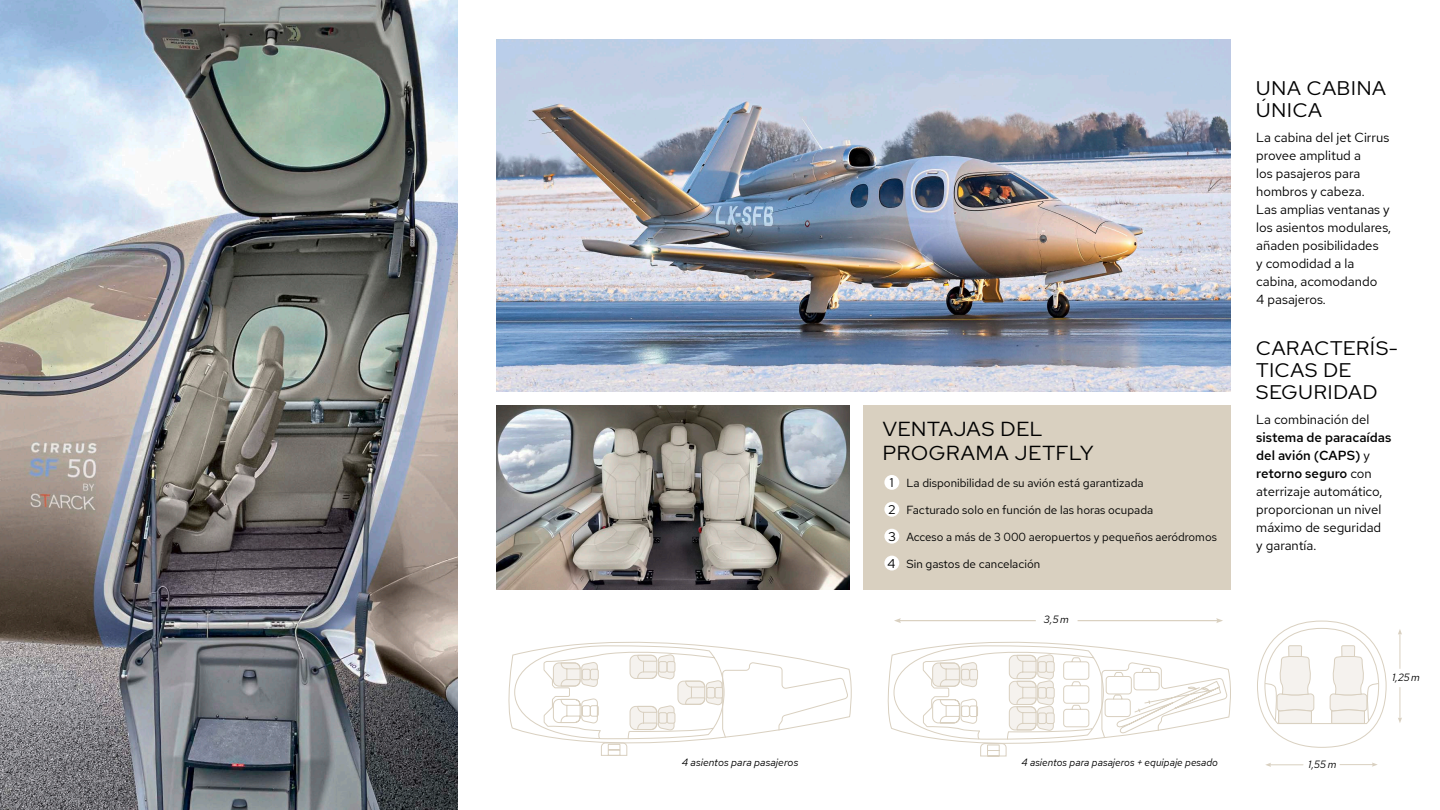
<style>
.page{position:relative;width:1440px;height:810px;background:#fff}
.page>*{position:absolute;margin:0;border:0;box-sizing:border-box;transform-origin:0 0}
.t1{font:20.25px/24px "Red Hat Display";letter-spacing:.035em;color:#000}
.t2{font:19.65px/21.8px "Red Hat Display";letter-spacing:.04em;color:#000}
.t3{font:13.12px/18px "Red Hat Text";color:#000}
.t4{font:11.7px "Red Hat Text";color:#000}
.t5{font:italic 10.5px "Red Hat Text";letter-spacing:.005em;color:#000}
.s1{font-family:"Red Hat Display";font-size:12.67px}
.s2{font-weight:500}
</style>
<div class="page">
<img style="left:497px;top:39px;width:734px;height:353px">
<img style="left:0;top:0;width:458px;height:810px">
<div style="left:864px;top:405px;width:367px;height:185px;background:#d9d0c0"></div>
<hr style="left:1399px;top:633px;width:1px;height:36px;background:#d9d0c0">
<svg style="left:1398px;top:629px;width:4px;height:6px"></svg>
<hr style="left:1399px;top:687px;width:1px;height:32px;background:#d9d0c0">
<svg style="left:1398px;top:717px;width:4px;height:6px"></svg>
<hr style="left:1340px;top:764px;width:33px;height:1px;background:#d9d0c0">
<svg style="left:1372px;top:763px;width:6px;height:4px"></svg>
<hr style="left:1270px;top:764px;width:33px;height:1px;background:#d9d0c0">
<svg style="left:1265px;top:763px;width:6px;height:4px"></svg>
<img style="left:497px;top:405px;width:353px;height:185px">
<svg style="left:887px;top:619px;width:344px;height:124px"></svg>
<svg style="left:1063px;top:657px;width:164px;height:81px"></svg>
<svg style="left:932px;top:654px;width:122px;height:103px"></svg>
<svg style="left:508px;top:641px;width:344px;height:97px"></svg>
<svg style="left:553px;top:654px;width:295px;height:102px"></svg>
<svg style="left:1257px;top:620px;width:130px;height:128px"></svg>
<div style="left:884px;top:475px;width:15px;height:15px;background:#fff;border-radius:50%"></div>
<div style="left:884px;top:502px;width:15px;height:15px;background:#fff;border-radius:50%"></div>
<div style="left:884px;top:529px;width:15px;height:15px;background:#fff;border-radius:50%"></div>
<div style="left:884px;top:556px;width:15px;height:15px;background:#fff;border-radius:50%"></div>
<h1 class="t1" style="left:883px;top:417px;width:212px">VENTAJAS DEL<br>PROGRAMA JETFLY</h1>
<p class="t4" style="left:890px;top:475px;width:255px"><span class="s1">1</span> La disponibilidad de su avión está garantizada</p>
<p class="t4" style="left:889px;top:502px;width:266px"><span class="s1">2</span> Facturado solo en función de las horas ocupada</p>
<p class="t4" style="left:888px;top:529px;width:330px"><span class="s1">3</span> Acceso a más de 3 000 aeropuertos y pequeños aeródromos</p>
<p class="t4" style="left:887px;top:556px;width:154px"><span class="s1">4</span> Sin gastos de cancelación</p>
<p class="t5" style="left:1044px;top:612px;width:27px">3,5 m</p>
<p class="t5" style="left:682px;top:756px;width:118px">4 asientos para pasajeros</p>
<p class="t5" style="left:1022px;top:756px;width:198px">4 asientos para pasajeros + equipaje pesado</p>
<h2 class="t2" style="left:1256px;top:77px;width:131px">UNA CABINA<br>ÚNICA</h2>
<p class="t3" style="left:1256px;top:128px;width:136px">La cabina del jet Cirrus provee amplitud a<br>los pasajeros para hombros y cabeza.<br>Las amplias ventanas y los asientos modulares, añaden posibilidades<br>y comodidad a la cabina, acomodando<br>4 pasajeros.</p>
<h2 class="t2" style="left:1256px;top:337px;width:143px">CARACTERÍS-<br>TICAS DE<br>SEGURIDAD</h2>
<p class="t3" style="left:1256px;top:411px;width:115px">La combinación del</p>
<p class="t3" style="left:1256px;top:429px;width:137px"><span class="s2">sistema de paracaídas del avión (CAPS)</span> y <span class="s2">retorno seguro</span> con aterrizaje automático, proporcionan un nivel máximo de seguridad<br>y garantía.</p>
<p class="t5" style="left:1308px;top:757px;width:30px">1,55 m</p>
<p class="t5" style="left:1392px;top:671px;width:29px">1,25 m</p>
</div>
